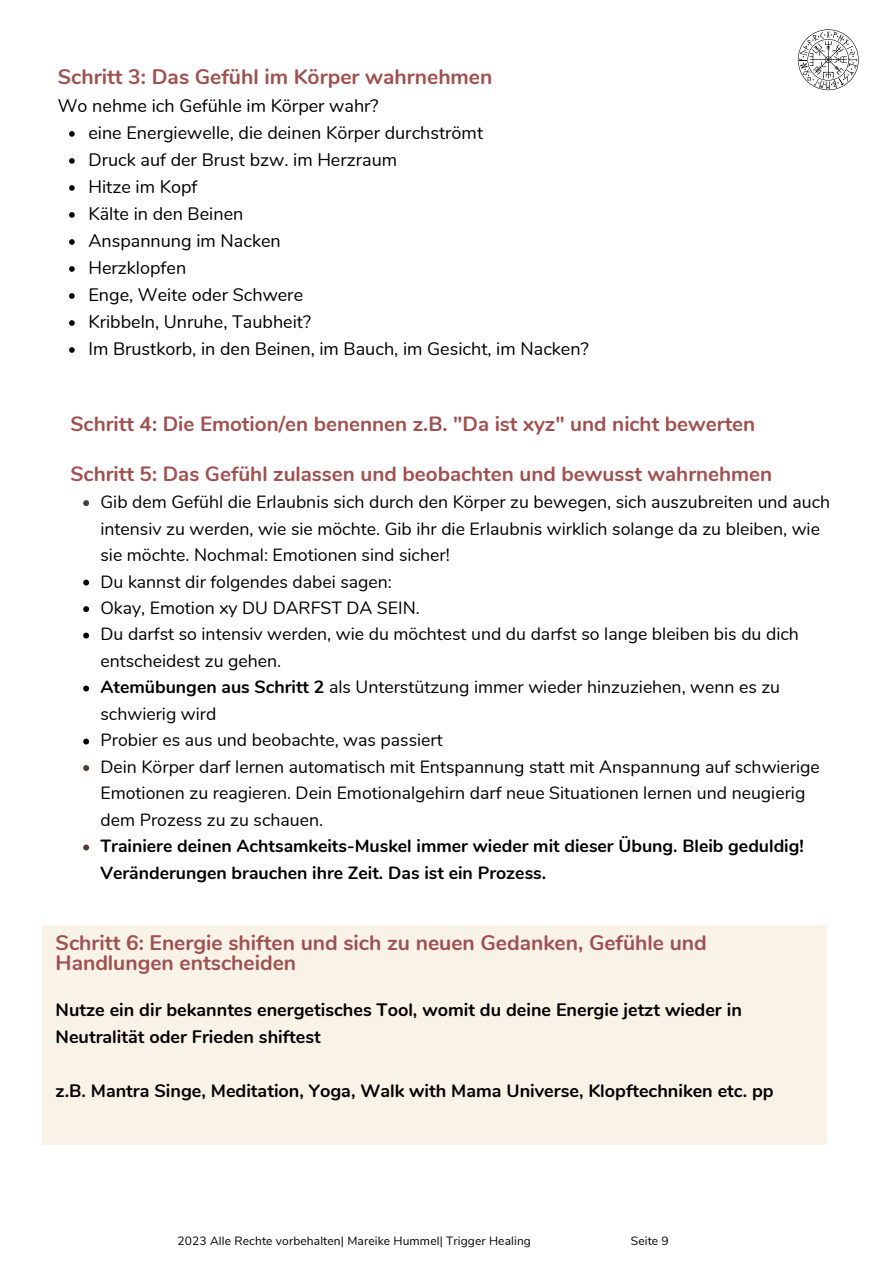
<style>
.page{position:relative;width:893px;height:1264px;background:#fff}
.page>*{position:absolute;margin:0;border:0;box-sizing:border-box;transform-origin:0 0}
.t1{font:700 21px/20px "Nunito";color:#9f5050}
.t2{font:700 20.55px "Nunito";color:#9f5050}
.t3{font:18px "Nunito";color:#000}
.t4{font:700 18px/27px "Nunito";color:#000}
.t5{font:17.7px/26.5px "Nunito";color:#000}
.t6{font:700 17.7px/26.5px "Nunito";color:#000}
.t7{font:12px "Nunito Sans";letter-spacing:.01em;color:#000}
.s1{font-weight:700}
</style>
<div class="page">
<svg style="left:69px;top:131px;width:6px;height:6px"></svg>
<svg style="left:69px;top:158px;width:6px;height:6px"></svg>
<svg style="left:69px;top:185px;width:6px;height:6px"></svg>
<svg style="left:69px;top:212px;width:6px;height:6px"></svg>
<svg style="left:69px;top:239px;width:6px;height:6px"></svg>
<svg style="left:69px;top:266px;width:6px;height:6px"></svg>
<svg style="left:69px;top:293px;width:6px;height:6px"></svg>
<svg style="left:69px;top:320px;width:6px;height:6px"></svg>
<svg style="left:69px;top:347px;width:6px;height:6px"></svg>
<div style="left:42px;top:925px;width:785px;height:219px;background:#f9f2e7"></div>
<svg style="left:83px;top:500px;width:6px;height:6px"></svg>
<svg style="left:83px;top:579px;width:6px;height:6px"></svg>
<svg style="left:83px;top:606px;width:6px;height:6px"></svg>
<svg style="left:83px;top:632px;width:6px;height:6px"></svg>
<svg style="left:83px;top:685px;width:6px;height:6px"></svg>
<svg style="left:83px;top:738px;width:6px;height:6px"></svg>
<svg style="left:83px;top:765px;width:6px;height:6px"></svg>
<svg style="left:83px;top:844px;width:6px;height:6px"></svg>
<svg style="left:797px;top:29px;width:61px;height:61px"></svg>
<p class="t1" style="left:58px;top:67px;width:436px">Schritt 3: Das Gefühl im Körper wahrnehmen</p>
<p class="t3" style="left:58px;top:94px;width:322px">Wo nehme ich Gefühle im Körper wahr?</p>
<h2 class="t3" style="left:88px;top:121px;width:396px">eine Energiewelle, die deinen Körper durchströmt</h2>
<p class="t3" style="left:88px;top:148px;width:310px">Druck auf der Brust bzw. im Herzraum</p>
<p class="t3" style="left:88px;top:175px;width:110px">Hitze im Kopf</p>
<p class="t3" style="left:88px;top:202px;width:156px">Kälte in den Beinen</p>
<p class="t3" style="left:88px;top:229px;width:194px">Anspannung im Nacken</p>
<p class="t3" style="left:88px;top:256px;width:99px">Herzklopfen</p>
<p class="t3" style="left:88px;top:283px;width:216px">Enge, Weite oder Schwere</p>
<p class="t3" style="left:88px;top:310px;width:224px">Kribbeln, Unruhe, Taubheit?</p>
<p class="t3" style="left:88px;top:337px;width:501px">Im Brustkorb, in den Beinen, im Bauch, im Gesicht, im Nacken?</p>
<p class="t2" style="left:70px;top:411px;width:686px">Schritt 4: Die Emotion/en benennen z.B. "Da ist xyz" und nicht bewerten</p>
<h1 class="t2" style="left:70px;top:460px;width:703px">Schritt 5: Das Gefühl zulassen und beobachten und bewusst wahrnehmen</h1>
<h1 class="t5" style="left:100px;top:489px;width:731px">Gib dem Gefühl die Erlaubnis sich durch den Körper zu bewegen, sich auszubreiten und auch intensiv zu werden, wie sie möchte. Gib ihr die Erlaubnis wirklich solange da zu bleiben, wie sie möchte. Nochmal: Emotionen sind sicher!</h1>
<p class="t5" style="left:100px;top:568px;width:293px">Du kannst dir folgendes dabei sagen:</p>
<p class="t5" style="left:100px;top:595px;width:321px">Okay, Emotion xy DU DARFST DA SEIN.</p>
<p class="t5" style="left:100px;top:621px;width:700px">Du darfst so intensiv werden, wie du möchtest und du darfst so lange bleiben bis du dich entscheidest zu gehen.</p>
<p class="t5" style="left:100px;top:674px;width:681px"><span class="s1">Atemübungen aus Schritt 2</span> als Unterstützung immer wieder hinzuziehen, wenn es zu schwierig wird</p>
<p class="t5" style="left:100px;top:727px;width:344px">Probier es aus und beobachte, was passiert</p>
<p class="t5" style="left:100px;top:753px;width:721px">Dein Körper darf lernen automatisch mit Entspannung statt mit Anspannung auf schwierige<br>Emotionen zu reagieren. Dein Emotionalgehirn darf neue Situationen lernen und neugierig dem Prozess zu zu schauen.</p>
<p class="t6" style="left:100px;top:833px;width:704px">Trainiere deinen Achtsamkeits-Muskel immer wieder mit dieser Übung. Bleib geduldig!<br>Veränderungen brauchen ihre Zeit. Das ist ein Prozess.</p>
<h1 class="t1" style="left:56px;top:933px;width:652px">Schritt 6: Energie shiften und sich zu neuen Gedanken, Gefühle und<br>Handlungen entscheiden</h1>
<h3 class="t4" style="left:56px;top:996px;width:687px">Nutze ein dir bekanntes energetisches Tool, womit du deine Energie jetzt wieder in<br>Neutralität oder Frieden shiftest</h3>
<h3 class="t4" style="left:56px;top:1077px;width:719px">z.B. Mantra Singe, Meditation, Yoga, Walk with Mama Universe, Klopftechniken etc. pp</h3>
<p class="t7" style="left:178px;top:1232px;width:355px">2023 Alle Rechte vorbehalten| Mareike Hummel| Trigger Healing</p>
<p class="t7" style="left:631px;top:1232px;width:39px">Seite 9</p>
</div>
